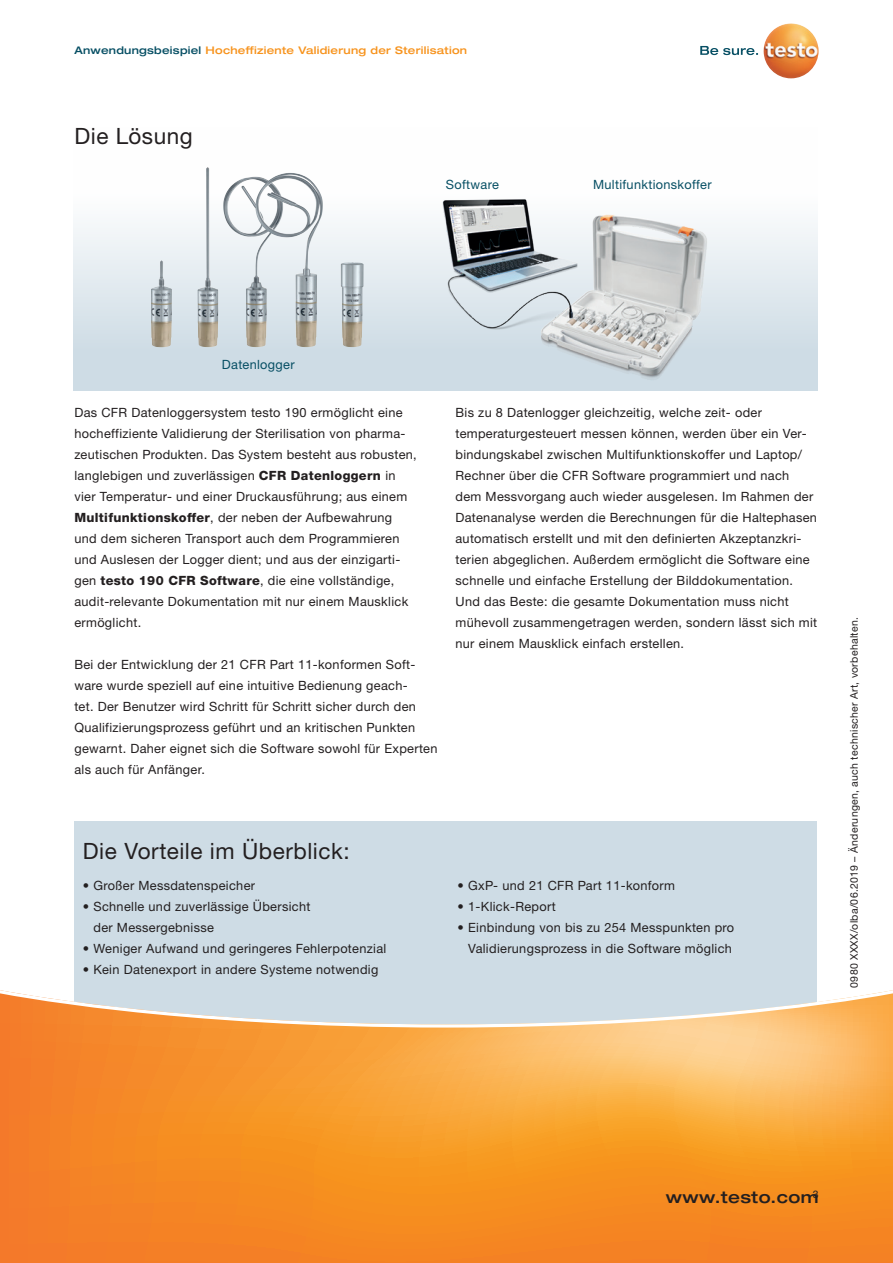
<style>
.page{position:relative;width:893px;height:1263px;background:#fff}
.page>*{position:absolute;margin:0;border:0;box-sizing:border-box;transform-origin:0 0}
.t1{font:22.5px "Helvetica Neue LTW1 G";letter-spacing:.025em;color:#231f20}
.t2{font:500 expanded 16.5px "Helvetica Neue LTW1 G";letter-spacing:.025em;color:#231f20}
.t3{font:12.75px/21px "Helvetica Neue LTW1 G";letter-spacing:.025em;color:#231f20}
.t4{font:12.75px "Helvetica Neue LTW1 G";letter-spacing:.025em;color:#074f64}
.t5{font:10.5px "Helvetica Neue LTW1 G";letter-spacing:.025em;color:#231f20}
.t6{font:500 expanded 10.5px "Helvetica Neue LTW1 G";letter-spacing:.025em;color:#f7931d}
.s1{color:#074f64}
.s2{font-weight:800}
</style>
<div class="page">
<div style="left:74px;top:821px;width:743px;height:253px;background:#cedce5"></div>
<svg style="left:700px;top:46px;width:58px;height:9px"></svg>
<img style="left:763px;top:23px;width:56px;height:55px;border-radius:28px">
<svg style="left:74px;top:167px;width:744px;height:224px"></svg>
<img style="left:158px;top:260px;width:3px;height:23px">
<img style="left:205px;top:167px;width:3px;height:116px">
<img style="left:236px;top:177px;width:19px;height:5px">
<img style="left:274px;top:173px;width:16px;height:4px">
<img style="left:341px;top:262px;width:13px;height:75px">
<svg style="left:0;top:990px;width:893px;height:273px;background:#f39e45"></svg>
<img style="left:428px;top:180px;width:290px;height:209px">
<p class="t6" style="left:74px;top:43px;width:394px"><span class="s1">Anwendungsbeispiel</span> Hocheffiziente Validierung der Sterilisation</p>
<h1 class="t1" style="left:74px;top:122px;width:120px">Die Lösung</h1>
<p class="t4" style="left:446px;top:177px;width:54px">Software</p>
<p class="t4" style="left:593px;top:177px;width:120px">Multifunktionskoffer</p>
<p class="t4" style="left:222px;top:356px;width:74px">Datenlogger</p>
<p class="t3" style="left:74px;top:402px;width:344px">Das CFR Datenloggersystem testo 190 ermöglicht eine hocheffiziente Validierung der Sterilisation von pharma&shy;zeutischen Produkten. Das System besteht aus robusten, langlebigen und zuverlässigen <span class="s2">CFR Datenloggern</span> in vier Temperatur- und einer Druckausführung; aus einem <span class="s2">Multifunktionskoffer</span>, der neben der Aufbewahrung und dem sicheren Transport auch dem Programmieren und Auslesen der Logger dient; und aus der einzigarti&shy;gen <span class="s2">testo 190 CFR Software</span>, die eine vollständige, audit-relevante Dokumentation mit nur einem Mausklick ermöglicht.</p>
<p class="t3" style="left:74px;top:654px;width:365px">Bei der Entwicklung der 21 CFR Part 11-konformen Soft&shy;ware wurde speziell auf eine intuitive Bedienung geach-<br>tet. Der Benutzer wird Schritt für Schritt sicher durch den Qualifizierungsprozess geführt und an kritischen Punkten gewarnt. Daher eignet sich die Software sowohl für Experten als auch für Anfänger.</p>
<p class="t3" style="left:455px;top:402px;width:363px">Bis zu 8 Datenlogger gleichzeitig, welche zeit- oder temperaturgesteuert messen können, werden über ein Ver&shy;bindungskabel zwischen Multifunktionskoffer und Laptop/ Rechner über die CFR Software programmiert und nach dem Messvorgang auch wieder ausgelesen. Im Rahmen der Datenanalyse werden die Berechnungen für die Haltephasen automatisch erstellt und mit den definierten Akzeptanzkri&shy;terien abgeglichen. Außerdem ermöglicht die Software eine schnelle und einfache Erstellung der Bilddokumentation.<br>Und das Beste: die gesamte Dokumentation muss nicht mühevoll zusammengetragen werden, sondern lässt sich mit nur einem Mausklick einfach erstellen.</p>
<h1 class="t1" style="left:83px;top:837px;width:268px">Die Vorteile im Überblick:</h1>
<p class="t3" style="left:83px;top:875px;width:174px">• Großer Messdatenspeicher</p>
<p class="t3" style="left:93px;top:896px;width:218px;text-indent:-11px">• Schnelle und zuverlässige Übersicht der Messergebnisse</p>
<p class="t3" style="left:83px;top:938px;width:305px">• Weniger Aufwand und geringeres Fehlerpotenzial</p>
<p class="t3" style="left:83px;top:959px;width:297px">• Kein Datenexport in andere Systeme notwendig</p>
<p class="t3" style="left:458px;top:875px;width:219px">• GxP- und 21 CFR Part 11-konform</p>
<p class="t3" style="left:458px;top:896px;width:100px">• 1-Klick-Report</p>
<p class="t3" style="left:458px;top:917px;width:278px;text-align:right">• Einbindung von bis zu 254 Messpunkten pro<br>Validierungsprozess in die Software möglich</p>
<p class="t5" style="left:848px;top:988px;width:372px;rotate:-90deg">0980 XXXX/olba/06.2019 – Änderungen, auch technischer Art, vorbehalten.</p>
<p class="t5" style="left:813px;top:1187px;width:7px">3</p>
<p class="t2" style="left:666px;top:1187px;width:154px">www.testo.com</p>
</div>
